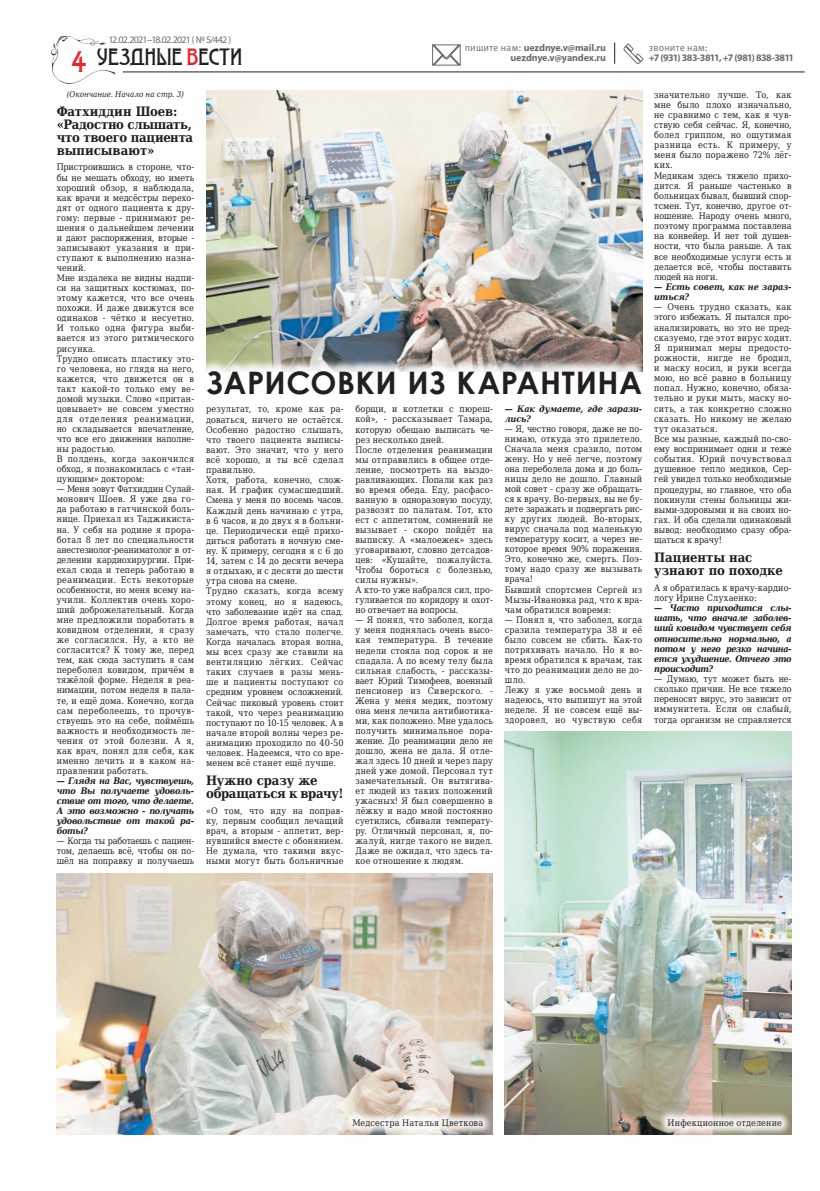
<style>
.page{position:relative;width:820px;height:1191px;background:#fff}
.page>*{position:absolute;margin:0;border:0;box-sizing:border-box;transform-origin:0 0}
.t1{font:700 31px "Century Gothic";letter-spacing:.02em;color:#231f20}
.t2{font:24px "Modernist Three";color:#231f20}
.t3{font:700 13px/13.1px "DejaVu Serif Condensed";letter-spacing:-.015em;color:#231f20}
.t4{font:700 10px/10px "Myriad Pro";letter-spacing:-.025em;color:#6c6d70;text-align:right}
.t5{font:700 10px "Myriad Pro";letter-spacing:-.05em;color:#6c6d70}
.t6{font:10px "Myriad Pro";letter-spacing:-.075em;color:#6c6d70}
.t7{font:10px "Meta Pro";letter-spacing:.01em;color:#6c6d70}
.t8{font:9px/10.1px "DejaVu Serif Condensed";letter-spacing:.01em;color:#231f20}
.t9{font:italic 700 9px/10.1px "DejaVu Serif Condensed";letter-spacing:-.03em;color:#231f20;text-align:justify}
.t10{font:italic 8px "DejaVu Serif Condensed";letter-spacing:-.005em;color:#231f20}
.s1{font-family:"DejaVu Serif Condensed"}
.s2{font-size:32px;color:#ee2323}
.s3{color:#ee1d23}
.s4{font-family:"Meta Pro";font-weight:400}
</style>
<div class="page">
<img style="left:51px;top:36px;width:64px;height:48px">
<hr style="left:123px;top:71px;width:681px;height:1px;background:#231f20">
<svg style="left:432px;top:44px;width:29px;height:22px"></svg>
<svg style="left:623px;top:43px;width:20px;height:21px"></svg>
<svg style="left:614px;top:42px;width:1px;height:22px"></svg>
<img style="left:206px;top:91px;width:436px;height:267px">
<img style="left:57px;top:873px;width:435px;height:261px">
<img style="left:504px;top:731px;width:287px;height:403px">
<div style="left:342px;top:1108px;width:151px;height:30px;background:#fff;opacity:.89"></div>
<div style="left:657px;top:1108px;width:134px;height:30px;background:#fff;opacity:.89"></div>
<div style="left:194px;top:358px;width:460px;height:50px;background:#fff;opacity:.89"></div>
<p class="t6" style="left:108px;top:34px;width:124px">12.02.2021<span class="s1">‒</span>18.02.2021 ( № 5/442 )</p>
<h2 class="t2" style="left:71px;top:41px;width:172px"><span class="s2">4</span> УЕЗДНЫЕ <span class="s3">В</span>ЕСТИ</h2>
<p class="t4" style="left:464px;top:42px;width:142px"><span class="s4">пишите нам:</span> uezdnye.v@mail.ru uezdnye.v@yandex.ru</p>
<p class="t7" style="left:648px;top:41px;width:60px">звоните нам:</p>
<p class="t5" style="left:648px;top:51px;width:147px">+7 (931) 383-3811, +7 (981) 838-3811</p>
<p class="t10" style="left:67px;top:87px;width:118px">(Окончание. Начало на стр. 3)</p>
<h3 class="t3" style="left:57px;top:104px;width:138px">Фатхиддин Шоев: «Радостно слышать, что твоего пациента выписывают»</h3>
<p class="t8" style="left:57px;top:162px;width:139px">Пристроившись в стороне, что&shy;бы не мешать обходу, но иметь хороший обзор, я наблюдала, как врачи и медсёстры перехо&shy;дят от одного пациента к дру&shy;гому: первые - принимают ре&shy;шения о дальнейшем лечении и дают распоряжения, вторые - записывают указания и при&shy;ступают к выполнению назна&shy;чений.<br>Мне издалека не видны надпи&shy;си на защитных костюмах, по&shy;этому кажется, что все очень похожи. И даже движутся все одинаков - чётко и несуетно.<br>И только одна фигура выби&shy;вается из этого ритмического рисунка.<br>Трудно описать пластику это&shy;го человека, но глядя на него, кажется, что движется он в такт какой-то только ему ве&shy;домой музыки. Слово «притан&shy;цовывает» не совсем уместно для отделения реанимации, но складывается впечатление, что все его движения наполне&shy;ны радостью.<br>В полдень, когда закончился обход, я познакомилась с «тан&shy;цующим» доктором:</p>
<p class="t8" style="left:57px;top:484px;width:139px;text-align:justify">— Меня зовут Фатхиддин Сулай&shy;монович Шоев. Я уже два го&shy;да работаю в гатчинской боль&shy;нице. Приехал из Таджикиста&shy;на. У себя на родине я прора&shy;ботал 8 лет по специальности анестезиолог-реаниматолог в от&shy;делении кардиохирургии. При&shy;ехал сюда и теперь работаю в реанимации. Есть некоторые особенности, но меня всему на&shy;учили. Коллектив очень хоро&shy;ший доброжелательный. Когда мне предложили поработать в ковидном отделении, я сразу же согласился. Ну, а кто не согласится? К тому же, перед тем, как сюда заступить я сам переболел ковидом, причём в тяжёлой форме. Неделя в реа&shy;нимации, потом неделя в пала&shy;те, и ещё дома. Конечно, когда сам переболеешь, то прочув&shy;ствуешь это на себе, поймёшь важность и необходимость ле&shy;чения от этой болезни. А я, как врач, понял для себя, как именно лечить и в каком на&shy;правлении работать.</p>
<p class="t9" style="left:57px;top:775px;width:139px">— Глядя на Вас, чувствуешь, что Вы получаете удоволь&shy;ствие от того, что делаете.<br>А это возможно - получать удовольствие от такой ра&shy;боты?</p>
<p class="t8" style="left:57px;top:836px;width:139px;text-align:justify">— Когда ты работаешь с пациен&shy;том, делаешь всё, чтобы он по&shy;шёл на поправку и получаешь</p>
<h1 class="t1" style="left:207px;top:359px;width:436px">ЗАРИСОВКИ ИЗ КАРАНТИНА</h1>
<p class="t8" style="left:206px;top:404px;width:139px">результат, то, кроме как ра&shy;доваться, ничего не остаётся.<br>Особенно радостно слышать, что твоего пациента выписы&shy;вают. Это значит, что у него всё хорошо, и ты всё сделал правильно.<br>Хотя, работа, конечно, слож&shy;ная. И график сумасшедший.<br>Смена у меня по восемь часов.<br>Каждый день начинаю с утра, в 6 часов, и до двух я в больни&shy;це. Периодически ещё прихо&shy;диться работать в ночную сме&shy;ну. К примеру, сегодня я с 6 до<br>14, затем с 14 до десяти вечера я отдыхаю, и с десяти до шести утра снова на смене.<br>Трудно сказать, когда всему этому конец, но я надеюсь, что заболевание идёт на спад.<br>Долгое время работая, начал замечать, что стало полегче.<br>Когда началась вторая волна, мы всех сразу же ставили на вентиляцию лёгких. Сейчас таких случаев в разы мень&shy;ше и пациенты поступают со средним уровнем осложнений.<br>Сейчас пиковый уровень стоит такой, что через реанимацию поступают по 10-15 человек. А в начале второй волны через ре&shy;анимацию проходило по 40-50 человек. Надеемся, что со вре&shy;менем всё станет ещё лучше.</p>
<h3 class="t3" style="left:206px;top:773px;width:139px">Нужно сразу же обращаться к врачу!</h3>
<p class="t8" style="left:206px;top:805px;width:139px;text-align:justify">«О том, что иду на поправ&shy;ку, первым сообщил лечащий врач, а вторым - аппетит, вер&shy;нувшийся вместе с обонянием.<br>Не думала, что такими вкус&shy;ными могут быть больничные</p>
<p class="t8" style="left:355px;top:404px;width:139px">борщи, и котлетки с пюреш&shy;кой», - рассказывает Тамара, которую обещаю выписать че&shy;рез несколько дней.<br>После отделения реанимации мы отправились в общее отде&shy;ление, посмотреть на выздо&shy;равливающих. Попали как раз во время обеда. Еду, расфасо&shy;ванную в одноразовую посуду, развозят по палатам. Тот, кто ест с аппетитом, сомнений не вызывает - скоро пойдёт на выписку. А «малоежек» здесь уговаривают, словно детсадов&shy;цев: «Кушайте, пожалуйста.<br>Чтобы бороться с болезнью, силы нужны».<br>А кто-то уже набрался сил, про&shy;гуливается по коридору и охот&shy;но отвечает на вопросы.</p>
<p class="t8" style="left:355px;top:615px;width:139px;text-align:justify">— Я понял, что заболел, когда у меня поднялась очень высо&shy;кая температура. В течение недели стояла под сорок и не спадала. А по всему телу была сильная слабость, - рассказы&shy;вает Юрий Тимофеев, военный пенсионер из Сиверского. - Жена у меня медик, поэтому она меня лечила антибиотика&shy;ми, как положено. Мне удалось получить минимальное пора&shy;жение. До реанимации дело не дошло, жена не дала. Я отле&shy;жал здесь 10 дней и через пару дней уже домой. Персонал тут замечательный. Он вытягива&shy;ет людей из таких положений ужасных! Я был совершенно в лёжку и надо мной постоянно суетились, сбивали температу&shy;ру. Отличный персонал, я, по&shy;жалуй, нигде такого не видел.<br>Даже не ожидал, что здесь та&shy;кое отношение к людям.</p>
<p class="t9" style="left:504px;top:403px;width:139px">— Как думаете, где зарази&shy;лись?</p>
<p class="t8" style="left:504px;top:424px;width:139px">— Я, честно говоря, даже не по&shy;нимаю, откуда это прилетело.<br>Сначала меня сразило, потом жену. Но у неё легче, поэтому она переболела дома и до боль&shy;ницы дело не дошло. Главный мой совет - сразу же обращать&shy;ся к врачу. Во-первых, вы не бу&shy;дете заражать и подвергать рис&shy;ку других людей. Во-вторых, вирус сначала под маленькую температуру косит, а через не&shy;которое время 90% поражения.<br>Это, конечно же, смерть. Поэ&shy;тому надо сразу же вызывать врача!<br>Бывший спортсмен Сергей из<br>Мызы-Ивановка рад, что к вра&shy;чам обратился вовремя:</p>
<p class="t8" style="left:504px;top:614px;width:139px">— Понял я, что заболел, когда сразила температура 38 и её было совсем не сбить. Как-то потряхивать начало. Но я во&shy;время обратился к врачам, так что до реанимации дело не до&shy;шло.<br>Лежу я уже восьмой день и надеюсь, что выпишут на этой неделе. Я не совсем ещё вы&shy;здоровел, но чувствую себя</p>
<p class="t8" style="left:654px;top:89px;width:139px">значительно лучше. То, как мне было плохо изначально, не сравнимо с тем, как я чув&shy;ствую себя сейчас. Я, конечно, болел гриппом, но ощутимая разница есть. К примеру, у меня было поражено 72% лёг&shy;ких.<br>Медикам здесь тяжело прихо&shy;дится. Я раньше частенько в больницах бывал, бывший спор&shy;тсмен. Тут, конечно, другое от&shy;ношение. Народу очень много, поэтому программа поставлена на конвейер. И нет той душев&shy;ности, что была раньше. А так все необходимые услуги есть и делается всё, чтобы поставить людей на ноги.</p>
<p class="t9" style="left:654px;top:281px;width:139px">— Есть совет, как не зараз&shy;иться?</p>
<p class="t8" style="left:654px;top:302px;width:139px">— Очень трудно сказать, как этого избежать. Я пытался про&shy;анализировать, но это не пред&shy;сказуемо, где этот вирус ходит.<br>Я принимал меры предосто&shy;рожности, нигде не бродил, и маску носил, и руки всегда мою, но всё равно в больницу попал. Нужно, конечно, обяза&shy;тельно и руки мыть, маску но&shy;сить, а так конкретно сложно сказать. Но никому не желаю тут оказаться.<br>Все мы разные, каждый по-сво&shy;ему воспринимает одни и теже события. Юрий почувствовал душевное тепло медиков, Сер&shy;гей увидел только необходимые процедуры, но главное, что оба покинули стены больницы жи&shy;выми-здоровыми и на своих но&shy;гах. И оба сделали одинаковый вывод: необходимо сразу обра&shy;щаться к врачу!</p>
<h3 class="t3" style="left:654px;top:550px;width:130px">Пациенты нас узнают по походке</h3>
<p class="t8" style="left:654px;top:582px;width:139px">А я обратилась к врачу-кардио&shy;логу Ирине Слухаенко:</p>
<p class="t9" style="left:654px;top:602px;width:139px">— Часто приходится слы&shy;шать, что вначале заболев&shy;ший ковидом чувствует себя относительно нормально, а потом у него резко начина&shy;ется ухудшение. Отчего это происходит?</p>
<p class="t8" style="left:654px;top:673px;width:139px;text-align:justify">— Думаю, тут может быть не&shy;сколько причин. Не все тяжело переносят вирус, это зависит от иммунитета. Если он слабый, тогда организм не справляется</p>
<p class="t8" style="left:352px;top:1117px;width:132px">Медсестра Наталья Цветкова</p>
<p class="t8" style="left:667px;top:1117px;width:116px">Инфекционное отделение</p>
</div>
